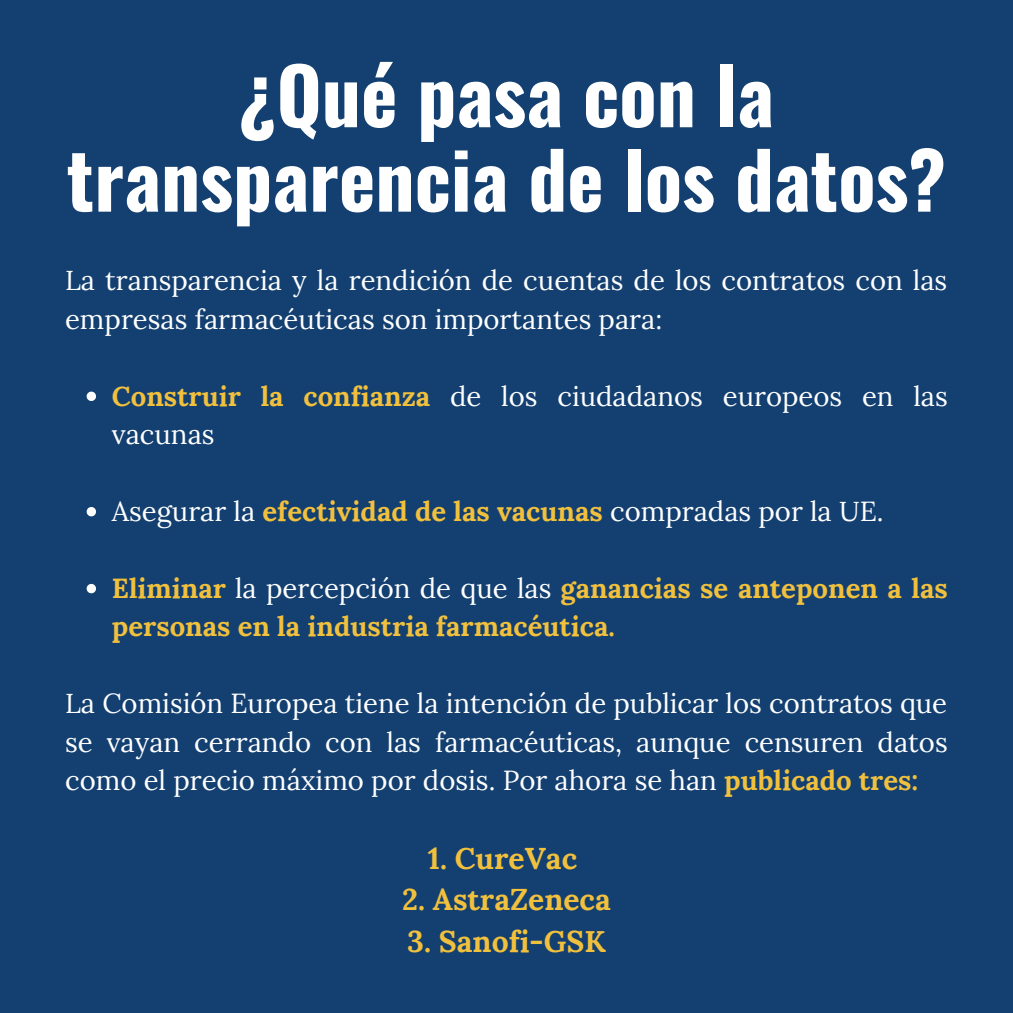
<style>
.page{position:relative;width:1013px;height:1013px;background:#fff}
.page>*{position:absolute;margin:0;border:0;box-sizing:border-box;transform-origin:0 0}
.t1{font:700 77.5px/84.4px "Oswald";color:#fff;text-align:center}
.t2{font:700 30px "Lora";color:#f1c03d}
.t3{font:27.5px/38.5px "Lora";color:#fff}
.t4{font:700 27.5px/38.5px "Lora";color:#f1c03d}
.s1{font-weight:700;color:#f1c03d}
.s2{font-weight:400;color:#fff}
</style>
<div class="page">
<div style="left:0;top:0;width:1012px;height:1012px;background:#134071"></div>
<svg style="left:87px;top:391px;width:9px;height:10px"></svg>
<svg style="left:87px;top:507px;width:9px;height:9px"></svg>
<svg style="left:87px;top:584px;width:9px;height:9px"></svg>
<p class="t1" style="left:67px;top:50px;width:880px">¿Qué pasa con la transparencia de los datos?</p>
<p class="t3" style="left:65px;top:261px;width:883px">La transparencia y la rendición de cuentas de los contratos con las empresas farmacéuticas son importantes para:</p>
<p class="t3" style="left:112px;top:376px;width:837px"><span class="s1">Construir la confianza</span> de los ciudadanos europeos en las vacunas</p>
<p class="t3" style="left:112px;top:491px;width:773px">Asegurar la <span class="s1">efectividad de las vacunas</span> compradas por la UE.</p>
<p class="t4" style="left:112px;top:568px;width:837px">Eliminar <span class="s2">la percepción de que las</span> ganancias se anteponen a las personas en la industria farmacéutica.</p>
<p class="t3" style="left:65px;top:684px;width:884px;text-align:justify">La Comisión Europea tiene la intención de publicar los contratos que se vayan cerrando con las farmacéuticas, aunque censuren datos como el precio máximo por dosis. Por ahora se han <span class="s1">publicado tres:</span></p>
<p class="t2" style="left:428px;top:838px;width:151px">1. CureVac</p>
<p class="t2" style="left:402px;top:880px;width:210px">2. AstraZeneca</p>
<p class="t2" style="left:407px;top:921px;width:200px">3. Sanofi-GSK</p>
</div>
